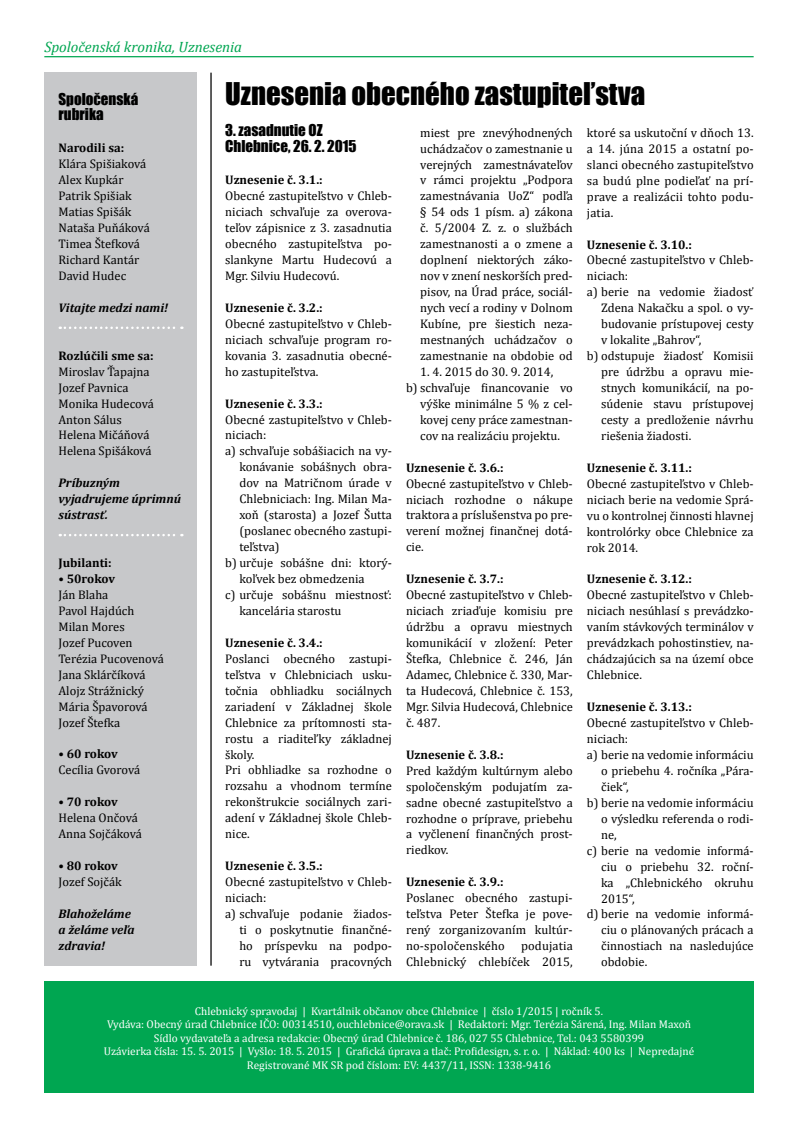
<style>
.page{position:relative;width:798px;height:1134px;background:#fff}
.page>*{position:absolute;margin:0;border:0;box-sizing:border-box;transform-origin:0 0}
.t1{font:28.75px "Impact";color:#000}
.t2{font:15px/16px "Impact";color:#000}
.t3{font:italic 15px "Cambria";color:#00a651}
.t4{font:12.5px/16px "Cambria";color:#000;text-align:justify}
.t5{font:700 12.5px "Cambria";color:#000}
.t6{font:italic 700 12.5px/16px "Cambria";color:#000}
.t7{font:11.25px/13.5px "Cambria";color:#fff;text-align:center}
</style>
<div class="page">
<hr style="left:44px;top:56px;width:709px;height:1px;background:#00a651">
<div style="left:44px;top:981px;width:709px;height:112px;background:#00a651"></div>
<div style="left:44px;top:73px;width:153px;height:893px;background:#c7c8ca"></div>
<svg style="left:60px;top:327px;width:122px;height:2px"></svg>
<svg style="left:60px;top:534px;width:122px;height:2px"></svg>
<hr style="left:210px;top:73px;width:1px;height:893px;background:#000">
<p class="t3" style="left:44px;top:37px;width:199px">Spoločenská kronika, Uznesenia</p>
<p class="t2" style="left:58px;top:90px;width:81px">Spoločenská rubrika</p>
<p class="t5" style="left:58px;top:139px;width:67px">Narodili sa:</p>
<p class="t4" style="left:58px;top:156px;width:93px;text-align:left">Klára Spišiaková<br>Alex Kupkár<br>Patrik Spišiak<br>Matias Spišák<br>Nataša Puňáková<br>Timea Štefková<br>Richard Kantár<br>David Hudec</p>
<p class="t6" style="left:58px;top:299px;width:111px">Vitajte medzi nami!</p>
<p class="t5" style="left:58px;top:347px;width:96px">Rozlúčili sme sa:</p>
<p class="t4" style="left:58px;top:363px;width:97px;text-align:left">Miroslav Ťapajna<br>Jozef Pavnica<br>Monika Hudecová<br>Anton Sálus<br>Helena Mičáňová<br>Helena Spišáková</p>
<p class="t6" style="left:58px;top:475px;width:124px">Príbuzným vyjadrujeme úprimnú sústrasť.</p>
<p class="t5" style="left:58px;top:554px;width:55px">Jubilanti:</p>
<p class="t5" style="left:58px;top:570px;width:58px">• 50rokov</p>
<p class="t4" style="left:58px;top:587px;width:107px;text-align:left">Ján Blaha<br>Pavol Hajdúch<br>Milan Mores<br>Jozef Pucoven<br>Terézia Pucovenová<br>Jana Sklárčíková<br>Alojz Strážnický<br>Mária Špavorová<br>Jozef Štefka</p>
<p class="t5" style="left:58px;top:745px;width:61px">• 60 rokov</p>
<p class="t4" style="left:58px;top:762px;width:83px">Cecília Gvorová</p>
<p class="t5" style="left:58px;top:793px;width:61px">• 70 rokov</p>
<p class="t4" style="left:58px;top:810px;width:85px">Helena Ončová<br>Anna Sojčáková</p>
<p class="t5" style="left:58px;top:857px;width:61px">• 80 rokov</p>
<p class="t4" style="left:58px;top:874px;width:65px">Jozef Sojčák</p>
<p class="t6" style="left:58px;top:905px;width:78px">Blahoželáme a želáme veľa zdravia!</p>
<h1 class="t1" style="left:225px;top:71px;width:421px">Uznesenia obecného zastupiteľstva</h1>
<p class="t2" style="left:225px;top:122px;width:133px">3. zasadnutie OZ<br>Chlebnice, 26. 2. 2015</p>
<p class="t5" style="left:225px;top:171px;width:99px">Uznesenie č. 3.1.:</p>
<p class="t4" style="left:225px;top:188px;width:168px">Obecné zastupiteľstvo v Chleb&shy;niciach schvaľuje za overova&shy;teľov zápisnice z 3. zasadnutia obecného zastupiteľstva po&shy;slankyne Martu Hudecovú a Mgr. Silviu Hudecovú.</p>
<p class="t5" style="left:225px;top:299px;width:99px">Uznesenie č. 3.2.:</p>
<p class="t4" style="left:225px;top:315px;width:168px">Obecné zastupiteľstvo v Chleb&shy;niciach schvaľuje program ro&shy;kovania 3. zasadnutia obecné&shy;ho zastupiteľstva.</p>
<p class="t5" style="left:225px;top:394px;width:99px">Uznesenie č. 3.3.:</p>
<p class="t4" style="left:225px;top:411px;width:168px">Obecné zastupiteľstvo v Chleb-</p>
<p class="t4" style="left:225px;top:427px;width:43px">niciach:</p>
<p class="t4" style="left:225px;top:443px;width:168px">a) schvaľuje sobášiacich na vy-</p>
<p class="t4" style="left:239px;top:459px;width:154px">konávanie sobášnych obra-</p>
<p class="t4" style="left:239px;top:475px;width:154px">dov na Matričnom úrade v</p>
<p class="t4" style="left:239px;top:491px;width:154px">Chlebniciach: Ing. Milan Ma-</p>
<p class="t4" style="left:239px;top:507px;width:154px">xoň (starosta) a Jozef Šutta</p>
<p class="t4" style="left:239px;top:523px;width:154px">(poslanec obecného zastupi-</p>
<p class="t4" style="left:239px;top:539px;width:42px">teľstva)</p>
<p class="t4" style="left:225px;top:555px;width:168px">b) určuje sobášne dni: ktorý-</p>
<p class="t4" style="left:239px;top:571px;width:127px">koľvek bez obmedzenia</p>
<p class="t4" style="left:225px;top:587px;width:168px">c) určuje sobášnu miestnosť:</p>
<p class="t4" style="left:239px;top:603px;width:103px">kancelária starostu</p>
<p class="t5" style="left:225px;top:634px;width:99px">Uznesenie č. 3.4.:</p>
<p class="t4" style="left:225px;top:650px;width:168px;text-align:left">Poslanci obecného zastupi&shy;teľstva v Chlebniciach usku&shy;točnia obhliadku sociálnych zariadení v Základnej škole<br>Chlebnice za prítomnosti sta&shy;rostu a riaditeľky základnej školy.<br>Pri obhliadke sa rozhodne o rozsahu a vhodnom termíne rekonštrukcie sociálnych zari&shy;adení v Základnej škole Chleb&shy;nice.</p>
<p class="t5" style="left:225px;top:857px;width:99px">Uznesenie č. 3.5.:</p>
<p class="t4" style="left:225px;top:874px;width:168px">Obecné zastupiteľstvo v Chleb-</p>
<p class="t4" style="left:225px;top:890px;width:43px">niciach:</p>
<p class="t4" style="left:225px;top:906px;width:168px">a) schvaľuje podanie žiados-</p>
<p class="t4" style="left:239px;top:922px;width:154px">ti o poskytnutie finančné-</p>
<p class="t4" style="left:239px;top:937px;width:154px">ho príspevku na podpo-</p>
<p class="t4" style="left:239px;top:953px;width:154px">ru vytvárania pracovných</p>
<p class="t4" style="left:420px;top:124px;width:154px">miest pre znevýhodnených uchádzačov o zamestnanie u verejných zamestnávateľov v rámci projektu „Podpora zamestnávania UoZ“ podľa § 54 ods 1 písm. a) zákona č. 5/2004 Z. z. o službách zamestnanosti a o zmene a doplnení niektorých záko&shy;nov v znení neskorších pred&shy;pisov, na Úrad práce, sociál&shy;nych vecí a rodiny v Dolnom Kubíne, pre šiestich neza&shy;mestnaných uchádzačov o zamestnanie na obdobie od</p>
<p class="t4" style="left:420px;top:364px;width:134px">1. 4. 2015 do 30. 9. 2014,</p>
<p class="t4" style="left:406px;top:380px;width:168px">b) schvaľuje financovanie vo</p>
<p class="t4" style="left:420px;top:395px;width:154px">výške minimálne 5 % z cel-</p>
<p class="t4" style="left:420px;top:411px;width:154px">kovej ceny práce zamestnan-</p>
<p class="t4" style="left:420px;top:427px;width:141px">cov na realizáciu projektu.</p>
<p class="t5" style="left:406px;top:458px;width:99px">Uznesenie č. 3.6.:</p>
<p class="t4" style="left:406px;top:475px;width:168px">Obecné zastupiteľstvo v Chleb&shy;niciach rozhodne o nákupe traktora a príslušenstva po pre&shy;verení možnej finančnej dotá&shy;cie.</p>
<p class="t5" style="left:406px;top:570px;width:99px">Uznesenie č. 3.7.:</p>
<p class="t4" style="left:406px;top:587px;width:168px">Obecné zastupiteľstvo v Chleb&shy;niciach zriaďuje komisiu pre údržbu a opravu miestnych komunikácií v zložení: Peter Štefka, Chlebnice č. 246, Ján Adamec, Chlebnice č. 330, Mar&shy;ta Hudecová, Chlebnice č. 153, Mgr. Silvia Hudecová, Chlebnice č. 487.</p>
<p class="t5" style="left:406px;top:746px;width:99px">Uznesenie č. 3.8.:</p>
<p class="t4" style="left:406px;top:762px;width:168px">Pred každým kultúrnym alebo spoločenským podujatím za&shy;sadne obecné zastupiteľstvo a rozhodne o príprave, priebehu a vyčlenení finančných prost&shy;riedkov.</p>
<p class="t5" style="left:406px;top:873px;width:99px">Uznesenie č. 3.9.:</p>
<p class="t4" style="left:406px;top:890px;width:168px">Poslanec obecného zastupi&shy;teľstva Peter Štefka je pove&shy;rený zorganizovaním kultúr&shy;no-spoločenského</p>
<p class="t4" style="left:406px;top:938px;width:168px;text-align:right">podujatia<br>Chlebnický chlebíček 2015,</p>
<p class="t4" style="left:586px;top:125px;width:168px">ktoré sa uskutoční v dňoch 13. a 14. júna 2015 a ostatní po&shy;slanci obecného zastupiteľstvo sa budú plne podieľať na prí&shy;prave a realizácii tohto podu&shy;jatia.</p>
<p class="t5" style="left:586px;top:235px;width:106px">Uznesenie č. 3.10.:</p>
<p class="t4" style="left:586px;top:252px;width:168px">Obecné zastupiteľstvo v Chleb-</p>
<p class="t4" style="left:586px;top:268px;width:43px">niciach:</p>
<p class="t4" style="left:586px;top:284px;width:168px">a) berie na vedomie žiadosť</p>
<p class="t4" style="left:601px;top:300px;width:154px">Zdena Nakačku a spol. o vy-</p>
<p class="t4" style="left:601px;top:316px;width:154px">budovanie prístupovej cesty</p>
<p class="t4" style="left:601px;top:332px;width:102px">v lokalite „Bahrov“,</p>
<p class="t4" style="left:586px;top:348px;width:168px">b) odstupuje žiadosť Komisii</p>
<p class="t4" style="left:601px;top:364px;width:154px">pre údržbu a opravu mie-</p>
<p class="t4" style="left:601px;top:380px;width:154px">stnych komunikácií, na po-</p>
<p class="t4" style="left:601px;top:396px;width:154px">súdenie stavu prístupovej</p>
<p class="t4" style="left:601px;top:412px;width:154px">cesty a predloženie návrhu</p>
<p class="t4" style="left:601px;top:428px;width:91px">riešenia žiadosti.</p>
<p class="t5" style="left:586px;top:459px;width:106px">Uznesenie č. 3.11.:</p>
<p class="t4" style="left:586px;top:475px;width:168px">Obecné zastupiteľstvo v Chleb&shy;niciach berie na vedomie Sprá&shy;vu o kontrolnej činnosti hlavnej kontrolórky obce Chlebnice za rok 2014.</p>
<p class="t5" style="left:586px;top:570px;width:106px">Uznesenie č. 3.12.:</p>
<p class="t4" style="left:586px;top:587px;width:168px">Obecné zastupiteľstvo v Chleb&shy;niciach nesúhlasí s prevádzko&shy;vaním stávkových terminálov v prevádzkach pohostinstiev, na&shy;chádzajúcich sa na území obce Chlebnice.</p>
<p class="t5" style="left:586px;top:698px;width:106px">Uznesenie č. 3.13.:</p>
<p class="t4" style="left:586px;top:715px;width:168px">Obecné zastupiteľstvo v Chleb-</p>
<p class="t4" style="left:586px;top:731px;width:43px">niciach:</p>
<p class="t4" style="left:586px;top:747px;width:168px">a) berie na vedomie informáciu</p>
<p class="t4" style="left:601px;top:762px;width:154px">o priebehu 4. ročníka „Pára-</p>
<p class="t4" style="left:601px;top:778px;width:29px">čiek“,</p>
<p class="t4" style="left:586px;top:794px;width:168px">b) berie na vedomie informáciu</p>
<p class="t4" style="left:601px;top:810px;width:154px">o výsledku referenda o rodi-</p>
<p class="t4" style="left:601px;top:826px;width:17px">ne,</p>
<p class="t4" style="left:586px;top:842px;width:168px">c) berie na vedomie informá-</p>
<p class="t4" style="left:601px;top:858px;width:154px">ciu o priebehu 32. roční-</p>
<p class="t4" style="left:601px;top:874px;width:154px">ka „Chlebnického okruhu</p>
<p class="t4" style="left:601px;top:890px;width:35px">2015“,</p>
<p class="t4" style="left:586px;top:906px;width:168px">d) berie na vedomie informá-</p>
<p class="t4" style="left:601px;top:922px;width:154px">ciu o plánovaných prácach a</p>
<p class="t4" style="left:601px;top:938px;width:154px">činnostiach na nasledujúce</p>
<p class="t4" style="left:601px;top:954px;width:48px">obdobie.</p>
<p class="t7" style="left:104px;top:1004px;width:591px">Chlebnický spravodaj | Kvartálnik občanov obce Chlebnice | číslo 1/2015 | ročník 5.<br>Vydáva: Obecný úrad Chlebnice IČO: 00314510, ouchlebnice@orava.sk | Redaktori: Mgr. Terézia Sárená, Ing. Milan Maxoň Sídlo vydavateľa a adresa redakcie: Obecný úrad Chlebnice č. 186, 027 55 Chlebnice, Tel.: 043 5580399<br>Uzávierka čísla: 15. 5. 2015 | Vyšlo: 18. 5. 2015 | Grafická úprava a tlač: Profidesign, s. r. o. | Náklad: 400 ks | Nepredajné Registrované MK SR pod číslom: EV: 4437/11, ISSN: 1338-9416</p>
</div>
